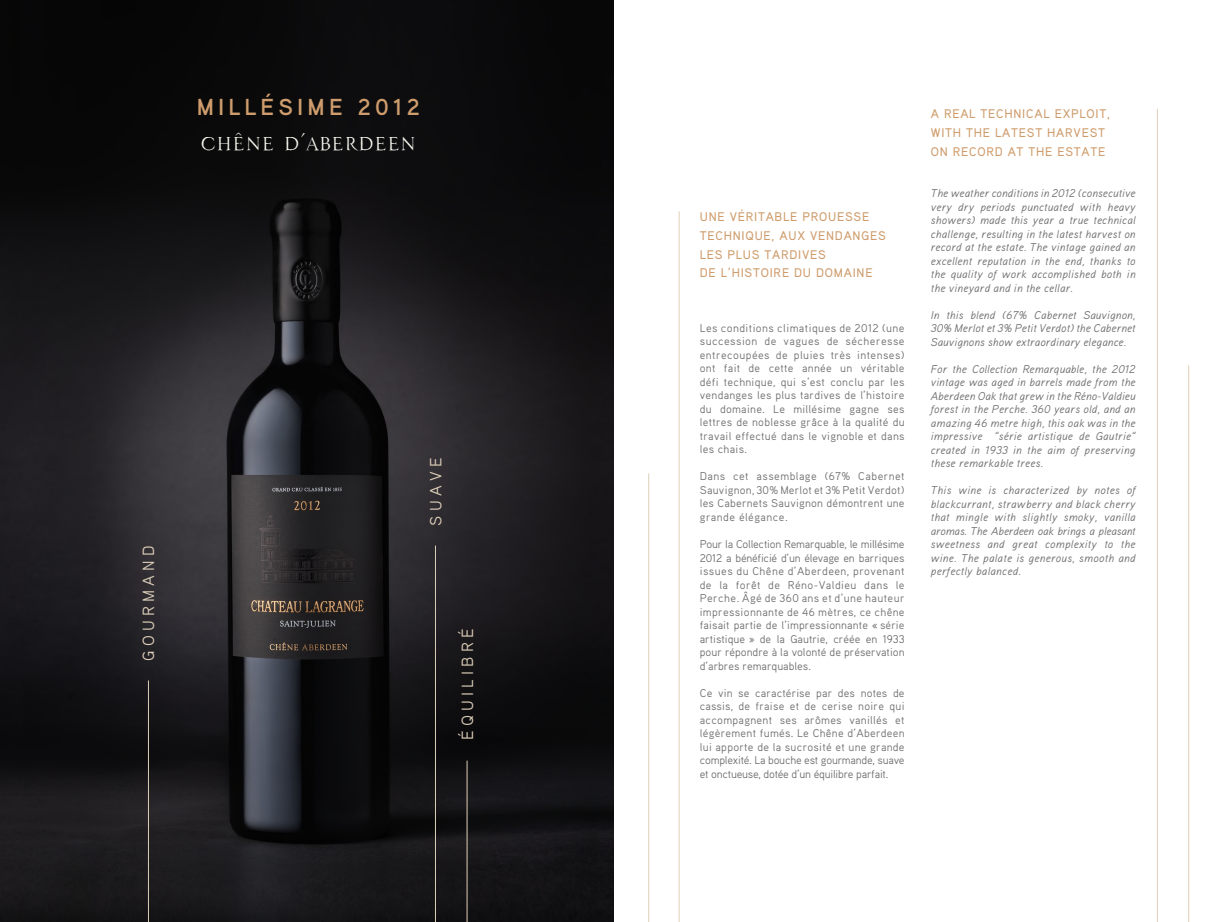
<style>
.page{position:relative;width:1226px;height:922px;background:#fff}
.page>*{position:absolute;margin:0;border:0;box-sizing:border-box;transform-origin:0 0}
.t1{font:23.12px "Minerva Scalptura";letter-spacing:.04em;color:#f7f6ee}
.t2{font:700 23.12px "Aaux Pro";letter-spacing:.18em;color:#cf9d6d}
.t3{font:16.25px "Aaux Pro";letter-spacing:.26em;color:#decfb9}
.t4{font:500 12.5px/18.8px "Aaux Pro";letter-spacing:.06em;color:#cf9d6d}
.t5{font:11.25px/13.5px "Aaux Pro";letter-spacing:.01em;color:#706f6f;text-align:justify}
.t6{font:italic 11.25px/13.5px "Aaux Pro";letter-spacing:.02em;color:#706f6f;text-align:justify}
</style>
<div class="page">
<img style="left:0;top:0;width:613px;height:921px">
<hr style="left:148px;top:680px;width:1px;height:241px;background:#decfb9">
<hr style="left:435px;top:545px;width:1px;height:376px;background:#decfb9">
<hr style="left:467px;top:760px;width:1px;height:161px;background:#decfb9">
<hr style="left:679px;top:211px;width:1px;height:710px;background:#decfb9">
<hr style="left:1157px;top:109px;width:1px;height:812px;background:#decfb9">
<hr style="left:1188px;top:365px;width:1px;height:556px;background:#decfb9">
<hr style="left:648px;top:473px;width:1px;height:448px;background:#decfb9">
<h1 class="t2" style="left:197px;top:92px;width:225px">MILLÉSIME 2012</h1>
<h1 class="t1" style="left:200px;top:131px;width:217px">CHÊNE D’ABERDEEN</h1>
<h2 class="t3" style="left:138px;top:660px;width:117px;rotate:-90deg">GOURMAND</h2>
<h2 class="t3" style="left:426px;top:525px;width:69px;rotate:-90deg">SUAVE</h2>
<h2 class="t3" style="left:457px;top:740px;width:113px;rotate:-90deg">ÉQUILIBRÉ</h2>
<p class="t4" style="left:700px;top:207px;width:187px">UNE VÉRITABLE PROUESSE<br>TECHNIQUE, AUX VENDANGES<br>LES PLUS TARDIVES<br>DE L’HISTOIRE DU DOMAINE</p>
<p class="t5" style="left:700px;top:321px;width:206px">Les conditions climatiques de 2012 (une succession de vagues de sécheresse entrecoupées de pluies très intenses) ont fait de cette année un véritable défi technique, qui s’est conclu par les vendanges les plus tardives de l’histoire du domaine. Le millésime gagne ses lettres de noblesse grâce à la qualité du travail effectué dans le vignoble et dans les chais.</p>
<p class="t5" style="left:700px;top:469px;width:206px">Dans cet assemblage (67% Cabernet Sauvignon, 30% Merlot et 3% Petit Verdot) les Cabernets Sauvignon démontrent une grande élégance.</p>
<p class="t5" style="left:700px;top:537px;width:206px">Pour la Collection Remarquable, le millésime 2012 a bénéficié d’un élevage en barriques issues du Chêne d’Aberdeen, provenant de la forêt de Réno-Valdieu dans le Perche. Âgé de 360 ans et d’une hauteur impressionnante de 46 mètres, ce chêne faisait partie de l’impressionnante « série artistique » de la Gautrie, créée en 1933 pour répondre à la volonté de préservation d’arbres remarquables.</p>
<p class="t5" style="left:700px;top:685px;width:206px">Ce vin se caractérise par des notes de cassis, de fraise et de cerise noire qui accompagnent ses arômes vanillés et légèrement fumés. Le Chêne d’Aberdeen lui apporte de la sucrosité et une grande complexité. La bouche est gourmande, suave et onctueuse, dotée d’un équilibre parfait.</p>
<p class="t4" style="left:931px;top:104px;width:181px">A REAL TECHNICAL EXPLOIT,<br>WITH THE LATEST HARVEST<br>ON RECORD AT THE ESTATE</p>
<p class="t6" style="left:931px;top:186px;width:206px">The weather conditions in 2012 (consecutive very dry periods punctuated with heavy showers) made this year a true technical challenge, resulting in the latest harvest on record at the estate. The vintage gained an excellent reputation in the end, thanks to the quality of work accomplished both in the vineyard and in the cellar.</p>
<p class="t6" style="left:931px;top:307px;width:206px">In this blend (67% Cabernet Sauvignon, 30% Merlot et 3% Petit Verdot) the Cabernet Sauvignons show extraordinary elegance.</p>
<p class="t6" style="left:931px;top:361px;width:206px">For the Collection Remarquable, the 2012 vintage was aged in barrels made from the Aberdeen Oak that grew in the Réno‑Valdieu forest in the Perche. 360 years old, and an amazing 46 metre high, this oak was in the impressive “série artistique de Gautrie“ created in 1933 in the aim of preserving these remarkable trees.</p>
<p class="t6" style="left:931px;top:483px;width:206px">This wine is characterized by notes of blackcurrant, strawberry and black cherry that mingle with slightly smoky, vanilla aromas. The Aberdeen oak brings a pleasant sweetness and great complexity to the wine. The palate is generous, smooth and perfectly balanced.</p>
</div>
